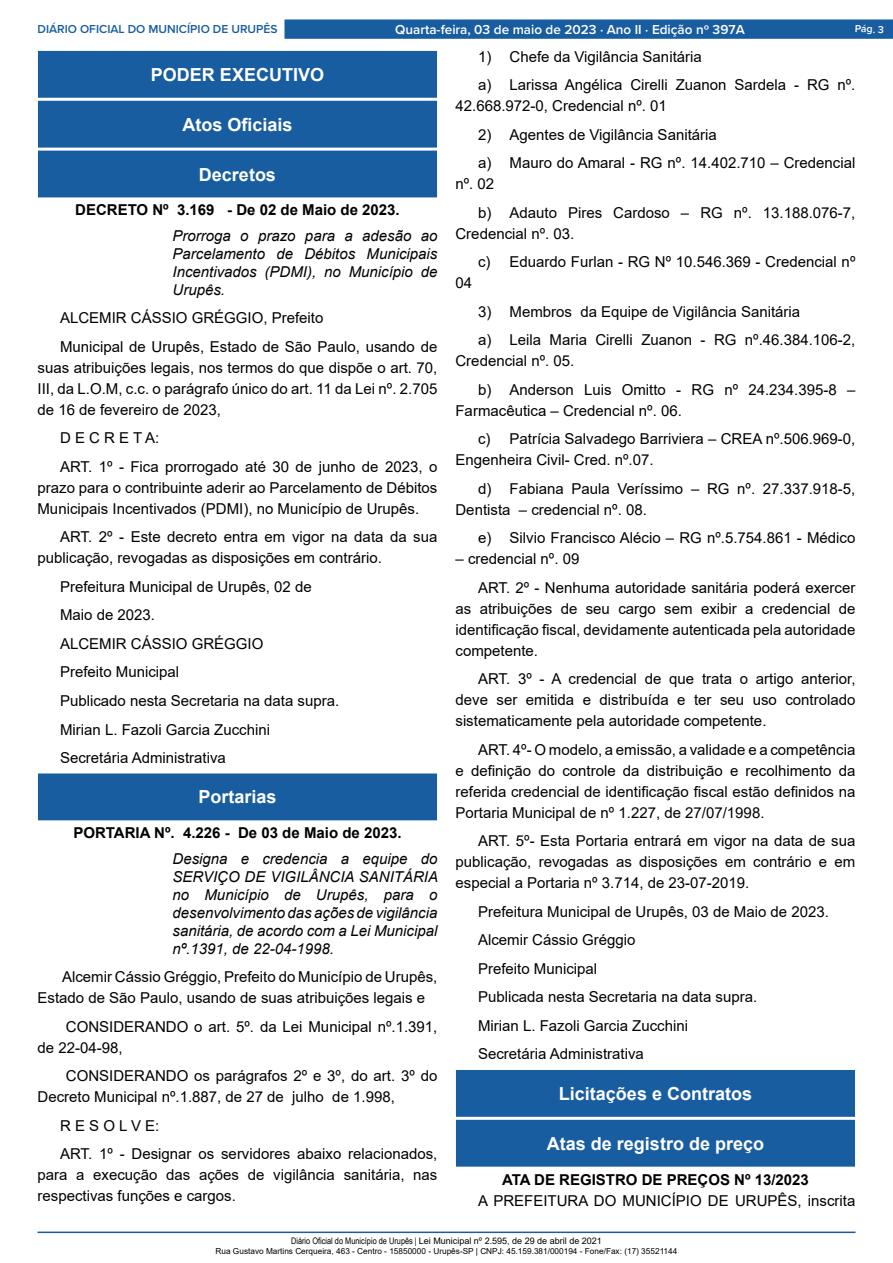
<style>
.page{position:relative;width:893px;height:1263px;background:#fff}
.page>*{position:absolute;margin:0;border:0;box-sizing:border-box;transform-origin:0 0}
.t1{font:700 18px "Arial";color:#fff}
._2_-_Corpo{font:15px/21px "Arial";color:#000}
._3_-_Ementa{font:italic 15px/18px "Arial";color:#000;text-align:justify}
._1_-_Cabeçalho{font:700 15px "Arial";color:#000}
.t2{font:600 13.5px "Proxima Nova";color:#fff}
.t3{font:600 12px "Proxima Nova";color:#185da0}
.t4{font:600 10.5px "Proxima Nova";color:#fff}
.t5{font:9px "Arial";color:#000}
.t6{font:8.25px "Arial";color:#000}
.s1{font-family:"Arial Narrow"}
</style>
<div class="page">
<hr style="left:38px;top:1231px;width:817px;height:2px;background:#185da0">
<div style="left:284px;top:19px;width:609px;height:20px;background:#185da0;border:1px solid #185da0"></div>
<div style="left:39px;top:51px;width:397px;height:46px;background:#185da0"></div>
<div style="left:38px;top:51px;width:399px;height:47px;border:1px solid #185da0"></div>
<div style="left:39px;top:101px;width:397px;height:46px;background:#185da0"></div>
<div style="left:38px;top:101px;width:399px;height:47px;border:1px solid #185da0"></div>
<div style="left:39px;top:151px;width:397px;height:46px;background:#185da0"></div>
<div style="left:39px;top:774px;width:397px;height:46px;background:#185da0"></div>
<div style="left:38px;top:773px;width:399px;height:47px;border:1px solid #185da0"></div>
<div style="left:456px;top:1070px;width:398px;height:46px;background:#185da0"></div>
<div style="left:456px;top:1070px;width:399px;height:47px;border:1px solid #185da0"></div>
<div style="left:456px;top:1120px;width:398px;height:46px;background:#185da0"></div>
<p class="t3" style="left:38px;top:20px;width:242px">DIÁRIO OFICIAL DO MUNICÍPIO DE URUPÊS</p>
<p class="t2" style="left:395px;top:19px;width:351px">Quarta-feira, 03 de maio de 2023 ⋅ Ano II ⋅ Edição nº 397A</p>
<p class="t4" style="left:855px;top:21px;width:31px;rotate:2deg">Pág. 3</p>
<p class="t1" style="left:151px;top:62px;width:175px">PODER EXECUTIVO</p>
<p class="t1" style="left:182px;top:112px;width:112px">Atos Oficiais</p>
<p class="t1" style="left:199px;top:162px;width:79px">Decretos</p>
<p class="_1_-_Cabeçalho" style="left:75px;top:200px;width:326px">DECRETO Nº 3.169 - De 02 de Maio de 2023.</p>
<p class="_3_-_Ementa" style="left:172px;top:227px;width:266px">Prorroga o prazo para a adesão ao Parcelamento de Débitos Municipais Incentivados (PDMI), no Município de Urupês.</p>
<p class="_2_-_Corpo" style="left:60px;top:308px;width:265px">ALCEMIR CÁSSIO GRÉGGIO, Prefeito</p>
<p class="_2_-_Corpo" style="left:38px;top:336px;width:401px;text-align:justify;text-indent:22px">Municipal de Urupês, Estado de São Paulo, usando de suas atribuições legais, nos termos do que dispõe o art. 70, III, da L.O.M, c.c. o parágrafo único do art. 11 da Lei nº. 2.705 de 16 de fevereiro de 2023,</p>
<p class="_2_-_Corpo" style="left:60px;top:428px;width:101px">D E C R E T A:</p>
<p class="_2_-_Corpo" style="left:38px;top:456px;width:401px;text-align:justify;text-indent:22px">ART. 1º - Fica prorrogado até 30 de junho de 2023, o prazo para o contribuinte aderir ao Parcelamento de Débitos Municipais Incentivados (PDMI), no Município de Urupês.</p>
<p class="_2_-_Corpo" style="left:38px;top:527px;width:401px;text-indent:22px">ART. 2º - Este decreto entra em vigor na data da sua publicação, revogadas as disposições em contrário.</p>
<p class="_2_-_Corpo" style="left:60px;top:576px;width:253px">Prefeitura Municipal de Urupês, 02 de</p>
<p class="_2_-_Corpo" style="left:60px;top:605px;width:97px">Maio de 2023.</p>
<p class="_2_-_Corpo" style="left:60px;top:633px;width:205px">ALCEMIR CÁSSIO GRÉGGIO</p>
<p class="_2_-_Corpo" style="left:60px;top:662px;width:121px">Prefeito Municipal</p>
<p class="_2_-_Corpo" style="left:60px;top:690px;width:281px">Publicado nesta Secretaria na data supra.</p>
<p class="_2_-_Corpo" style="left:60px;top:719px;width:212px">Mirian L. Fazoli Garcia Zucchini</p>
<p class="_2_-_Corpo" style="left:60px;top:747px;width:167px">Secretária Administrativa</p>
<p class="t1" style="left:198px;top:784px;width:80px">Portarias</p>
<p class="_1_-_Cabeçalho" style="left:73px;top:822px;width:330px">PORTARIA Nº. 4.226 - De 03 de Maio de 2023.</p>
<p class="_3_-_Ementa" style="left:172px;top:850px;width:267px">Designa e credencia a equipe do SERVIÇO DE VIGILÂNCIA SANITÁRIA no Município de Urupês, para o desenvolvimento das ações de vigilância sanitária, de acordo com a Lei Municipal nº.1391, de 22-04-1998.</p>
<p class="_2_-_Corpo" style="left:38px;top:966px;width:401px;text-indent:25px">Alcemir Cássio Gréggio, Prefeito do Município de Urupês,<br>Estado de São Paulo, usando de suas atribuições legais e</p>
<p class="_2_-_Corpo" style="left:38px;top:1016px;width:401px;text-indent:28px">CONSIDERANDO o art. 5º. da Lei Municipal nº.1.391, de 22-04-98,</p>
<p class="_2_-_Corpo" style="left:38px;top:1065px;width:401px;text-indent:28px">CONSIDERANDO os parágrafos 2º e 3º, do art. 3º do<br>Decreto Municipal nº.1.887, de 27 de julho de 1.998,</p>
<p class="_2_-_Corpo" style="left:60px;top:1115px;width:101px">R E S O L V E:</p>
<p class="_2_-_Corpo" style="left:38px;top:1143px;width:401px;text-align:justify;text-indent:22px">ART. 1º - Designar os servidores abaixo relacionados, para a execução das ações de vigilância sanitária, nas respectivas funções e cargos.</p>
<p class="_2_-_Corpo" style="left:478px;top:46px;width:225px">1) Chefe da Vigilância Sanitária</p>
<p class="_2_-_Corpo" style="left:455px;top:74px;width:401px;text-indent:22px">a) Larissa Angélica Cirelli Zuanon Sardela - RG nº.<br>42.668.972-0, Credencial nº. 01</p>
<p class="_2_-_Corpo" style="left:478px;top:124px;width:240px">2) Agentes de Vigilância Sanitária</p>
<p class="_2_-_Corpo" style="left:455px;top:152px;width:401px;text-indent:22px">a) Mauro do Amaral - RG nº. 14.402.710 – Credencial nº. 02</p>
<p class="_2_-_Corpo" style="left:455px;top:202px;width:401px;text-indent:22px">b) Adauto Pires Cardoso – RG nº. 13.188.076-7,<br>Credencial nº. 03.</p>
<p class="_2_-_Corpo" style="left:478px;top:251px;width:379px">c) Eduardo Furlan - RG Nº 10.546.369 - Credencial nº</p>
<p class="_2_-_Corpo" style="left:455px;top:272px;width:18px">04</p>
<p class="_2_-_Corpo" style="left:478px;top:301px;width:324px">3) Membros da Equipe de Vigilância Sanitária</p>
<p class="_2_-_Corpo" style="left:455px;top:329px;width:401px;text-indent:22px">a) Leila Maria Cirelli Zuanon - RG nº.46.384.106-2,<br>Credencial nº. 05.</p>
<p class="_2_-_Corpo" style="left:455px;top:379px;width:401px;text-indent:22px">b) Anderson Luis Omitto - RG nº 24.234.395-8 –<br>Farmacêutica – Credencial nº. 06.</p>
<p class="_2_-_Corpo" style="left:455px;top:428px;width:401px;text-indent:22px">c) Patrícia Salvadego Barriviera – CREA nº.506.969-0,<br>Engenheira Civil- Cred. nº.07.</p>
<p class="_2_-_Corpo" style="left:455px;top:478px;width:401px;text-indent:22px">d) Fabiana Paula Veríssimo – RG nº. 27.337.918-5,<br>Dentista – credencial nº. 08.</p>
<p class="_2_-_Corpo" style="left:478px;top:527px;width:379px">e) Silvio Francisco Alécio – RG nº.5.754.861 - Médico</p>
<p class="_2_-_Corpo" style="left:455px;top:548px;width:125px">– credencial nº. 09</p>
<p class="_2_-_Corpo" style="left:455px;top:577px;width:401px;text-align:justify;text-indent:22px">ART. 2º - Nenhuma autoridade sanitária poderá exercer as atribuições de seu cargo sem exibir a credencial de identificação fiscal, devidamente autenticada pela autoridade competente.</p>
<p class="_2_-_Corpo" style="left:455px;top:668px;width:401px;text-align:justify;text-indent:22px">ART. 3º - A credencial de que trata o artigo anterior, deve ser emitida e distribuída e ter seu uso controlado sistematicamente pela autoridade competente.</p>
<p class="_2_-_Corpo" style="left:455px;top:739px;width:401px;text-align:justify;text-indent:22px">ART. 4º- O modelo, a emissão, a validade e a competência e definição do controle da distribuição e recolhimento da referida credencial de identificação fiscal estão definidos na Portaria Municipal de nº 1.227, de 27/07/1998.</p>
<p class="_2_-_Corpo" style="left:455px;top:830px;width:401px;text-align:justify;text-indent:22px">ART. 5º- Esta Portaria entrará em vigor na data de sua publicação, revogadas as disposições em contrário e em especial a Portaria nº 3.714, de 23-07-2019.</p>
<p class="_2_-_Corpo" style="left:478px;top:901px;width:352px">Prefeitura Municipal de Urupês, 03 de Maio de 2023.</p>
<p class="_2_-_Corpo" style="left:478px;top:929px;width:159px">Alcemir Cássio Gréggio</p>
<p class="_2_-_Corpo" style="left:478px;top:958px;width:121px">Prefeito Municipal</p>
<p class="_2_-_Corpo" style="left:478px;top:986px;width:281px">Publicada nesta Secretaria na data supra.</p>
<p class="_2_-_Corpo" style="left:478px;top:1015px;width:212px">Mirian L. Fazoli Garcia Zucchini</p>
<p class="_2_-_Corpo" style="left:478px;top:1043px;width:167px">Secretária Administrativa</p>
<p class="t1" style="left:559px;top:1081px;width:195px">Licitações e Contratos</p>
<p class="t1" style="left:547px;top:1131px;width:219px">Atas de registro de preço</p>
<p class="_1_-_Cabeçalho" style="left:502px;top:1169px;width:308px">ATA DE REGISTRO DE PREÇOS Nº 13/2023</p>
<p class="_2_-_Corpo" style="left:478px;top:1190px;width:379px">A PREFEITURA DO MUNICÍPIO DE URUPÊS, inscrita</p>
<p class="t5" style="left:291px;top:1235px;width:312px"><span class="s1">Diário Oficial do Município de Urupês |</span> Lei Municipal nº 2.595, de 29 de abril de 2021</p>
<p class="t6" style="left:216px;top:1245px;width:463px">Rua Gustavo Martins Cerqueira, 463 - Centro - 15850000 - Urupês-SP | CNPJ: 45.159.381/000194 - Fone/Fax: (17) 35521144</p>
</div>
